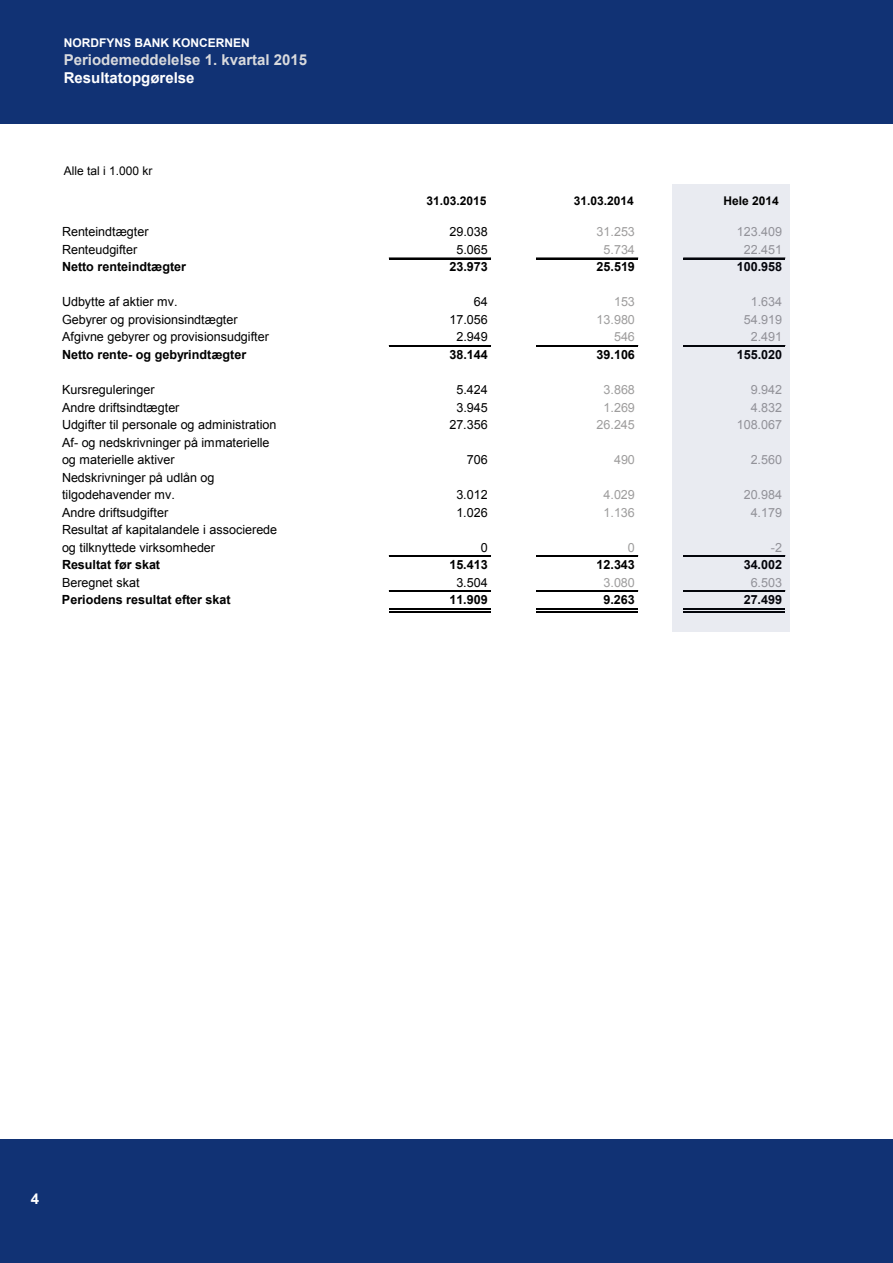
<style>
.page{position:relative;width:893px;height:1263px;background:#fff}
.page>*{position:absolute;margin:0;border:0;box-sizing:border-box;transform-origin:0 0}
.t1{font:700 15px "Arial";color:#d9dadd}
.t2{font:700 15px "Arial";color:#fff}
.t3{font:12.6px/17.5px "Arial";letter-spacing:-.005em;color:#000}
.t4{font:700 12.6px "Arial";letter-spacing:-.005em;color:#000}
.t5{font:12.6px "Arial";letter-spacing:-.005em;color:#9e9d9d}
.t6{font:700 12px "Arial";color:#000}
.t7{font:700 12px "Arial";color:#fff}
.t8{font:12px "Arial";color:#000}
</style>
<div class="page">
<div style="left:0;top:1140px;width:893px;height:123px;background:#113274"></div>
<div style="left:0;top:0;width:893px;height:123px;background:#113274"></div>
<hr style="left:389px;top:258px;width:102px;height:1px;background:#000">
<hr style="left:536px;top:258px;width:102px;height:1px;background:#000">
<hr style="left:389px;top:345px;width:102px;height:2px;background:#000">
<hr style="left:536px;top:345px;width:102px;height:2px;background:#000">
<hr style="left:389px;top:555px;width:101px;height:1px;background:#000">
<hr style="left:389px;top:556px;width:102px;height:1px;background:#000">
<hr style="left:536px;top:555px;width:102px;height:1px;background:#000">
<hr style="left:536px;top:556px;width:102px;height:1px;background:#000">
<hr style="left:389px;top:590px;width:101px;height:1px;background:#000">
<hr style="left:389px;top:591px;width:102px;height:1px;background:#000">
<hr style="left:536px;top:590px;width:102px;height:1px;background:#000">
<hr style="left:536px;top:591px;width:102px;height:1px;background:#000">
<hr style="left:389px;top:608px;width:102px;height:1px;background:#000">
<hr style="left:389px;top:611px;width:102px;height:1px;background:#000">
<hr style="left:536px;top:608px;width:102px;height:1px;background:#000">
<hr style="left:536px;top:611px;width:102px;height:1px;background:#000">
<div style="left:672px;top:184px;width:117px;height:447px;background:#e9ebf1"></div>
<p class="t7" style="left:64px;top:35px;width:187px">NORDFYNS BANK KONCERNEN</p>
<p class="t1" style="left:64px;top:50px;width:245px">Periodemeddelelse 1. kvartal 2015</p>
<p class="t2" style="left:64px;top:68px;width:132px">Resultatopgørelse</p>
<p class="t8" style="left:64px;top:163px;width:90px">Alle tal i 1.000 kr</p>
<p class="t6" style="left:426px;top:192px;width:62px">31.03.2015</p>
<p class="t6" style="left:574px;top:192px;width:62px">31.03.2014</p>
<p class="t6" style="left:723px;top:192px;width:57px">Hele 2014</p>
<p class="t3" style="left:62px;top:223px;width:88px">Renteindtægter</p>
<p class="t3" style="left:449px;top:223px;width:40px">29.038</p>
<p class="t5" style="left:597px;top:224px;width:40px">31.253</p>
<p class="t5" style="left:737px;top:224px;width:47px">123.409</p>
<p class="t3" style="left:62px;top:241px;width:77px">Renteudgifter</p>
<p class="t3" style="left:456px;top:241px;width:33px">5.065</p>
<p class="t5" style="left:604px;top:241px;width:33px">5.734</p>
<p class="t5" style="left:744px;top:241px;width:40px">22.451</p>
<p class="t4" style="left:62px;top:259px;width:125px">Netto renteindtægter</p>
<p class="t4" style="left:449px;top:259px;width:40px">23.973</p>
<p class="t4" style="left:597px;top:259px;width:40px">25.519</p>
<p class="t4" style="left:737px;top:259px;width:47px">100.958</p>
<p class="t3" style="left:62px;top:293px;width:117px">Udbytte af aktier mv.</p>
<p class="t3" style="left:474px;top:293px;width:15px">64</p>
<p class="t5" style="left:614px;top:294px;width:22px">153</p>
<p class="t5" style="left:751px;top:294px;width:33px">1.634</p>
<p class="t3" style="left:62px;top:311px;width:177px">Gebyrer og provisionsindtægter</p>
<p class="t3" style="left:449px;top:311px;width:40px">17.056</p>
<p class="t5" style="left:597px;top:311px;width:40px">13.980</p>
<p class="t5" style="left:744px;top:311px;width:40px">54.919</p>
<p class="t3" style="left:62px;top:328px;width:208px">Afgivne gebyrer og provisionsudgifter</p>
<p class="t3" style="left:456px;top:328px;width:33px">2.949</p>
<p class="t5" style="left:614px;top:329px;width:22px">546</p>
<p class="t5" style="left:751px;top:329px;width:33px">2.491</p>
<p class="t4" style="left:62px;top:346px;width:186px">Netto rente- og gebyrindtægter</p>
<p class="t4" style="left:449px;top:346px;width:40px">38.144</p>
<p class="t4" style="left:597px;top:346px;width:40px">39.106</p>
<p class="t4" style="left:737px;top:346px;width:47px">155.020</p>
<p class="t3" style="left:62px;top:381px;width:94px">Kursreguleringer</p>
<p class="t3" style="left:456px;top:381px;width:33px">5.424</p>
<p class="t5" style="left:604px;top:381px;width:33px">3.868</p>
<p class="t5" style="left:751px;top:381px;width:33px">9.942</p>
<p class="t3" style="left:62px;top:398px;width:119px">Andre driftsindtægter</p>
<p class="t3" style="left:456px;top:398px;width:33px">3.945</p>
<p class="t5" style="left:604px;top:399px;width:33px">1.269</p>
<p class="t5" style="left:751px;top:399px;width:33px">4.832</p>
<p class="t3" style="left:62px;top:416px;width:216px">Udgifter til personale og administration</p>
<p class="t3" style="left:449px;top:416px;width:40px">27.356</p>
<p class="t5" style="left:597px;top:416px;width:40px">26.245</p>
<p class="t5" style="left:737px;top:416px;width:47px">108.067</p>
<p class="t3" style="left:62px;top:433px;width:209px">Af- og nedskrivninger på immaterielle og materielle aktiver</p>
<p class="t3" style="left:467px;top:451px;width:22px">706</p>
<p class="t5" style="left:614px;top:451px;width:22px">490</p>
<p class="t5" style="left:751px;top:451px;width:33px">2.560</p>
<p class="t3" style="left:62px;top:468px;width:154px">Nedskrivninger på udlån og tilgodehavender mv.</p>
<p class="t3" style="left:456px;top:486px;width:33px">3.012</p>
<p class="t5" style="left:603px;top:486px;width:33px">4.029</p>
<p class="t5" style="left:744px;top:486px;width:40px">20.984</p>
<p class="t3" style="left:62px;top:503px;width:108px">Andre driftsudgifter</p>
<p class="t3" style="left:456px;top:503px;width:33px">1.026</p>
<p class="t5" style="left:603px;top:504px;width:33px">1.136</p>
<p class="t5" style="left:751px;top:504px;width:33px">4.179</p>
<p class="t3" style="left:62px;top:521px;width:217px">Resultat af kapitalandele i associerede og tilknyttede virksomheder</p>
<p class="t3" style="left:481px;top:539px;width:8px">0</p>
<p class="t5" style="left:628px;top:539px;width:8px">0</p>
<p class="t5" style="left:771px;top:539px;width:13px">-2</p>
<p class="t4" style="left:62px;top:556px;width:100px">Resultat før skat</p>
<p class="t4" style="left:449px;top:556px;width:40px">15.413</p>
<p class="t4" style="left:597px;top:556px;width:40px">12.343</p>
<p class="t4" style="left:744px;top:556px;width:40px">34.002</p>
<p class="t3" style="left:62px;top:574px;width:79px">Beregnet skat</p>
<p class="t3" style="left:456px;top:574px;width:33px">3.504</p>
<p class="t5" style="left:603px;top:574px;width:33px">3.080</p>
<p class="t5" style="left:751px;top:574px;width:33px">6.503</p>
<p class="t4" style="left:62px;top:591px;width:170px">Periodens resultat efter skat</p>
<p class="t4" style="left:449px;top:591px;width:40px">11.909</p>
<p class="t4" style="left:603px;top:591px;width:33px">9.263</p>
<p class="t4" style="left:744px;top:591px;width:40px">27.499</p>
<p class="t2" style="left:31px;top:1188px;width:10px">4</p>
</div>
